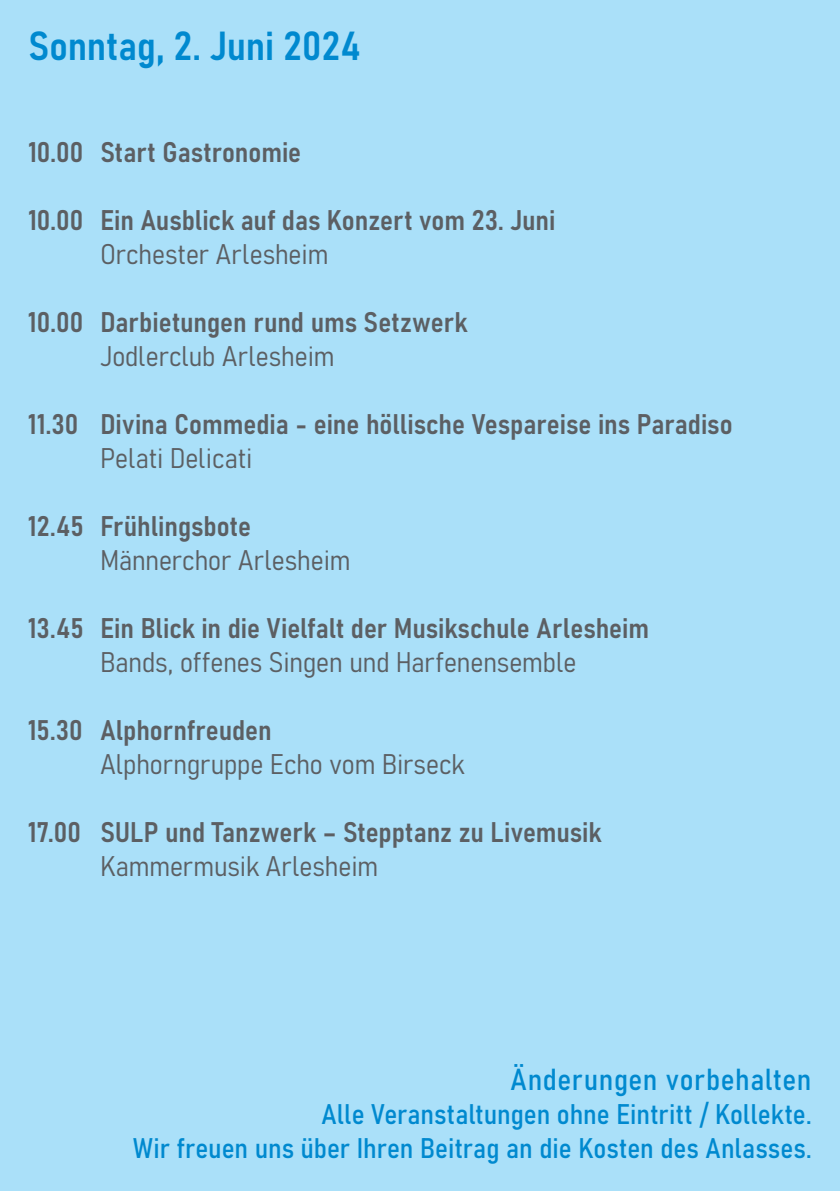
<style>
.page{position:relative;width:840px;height:1191px;background:#fff}
.page>*{position:absolute;margin:0;border:0;box-sizing:border-box;transform-origin:0 0}
.t1{font:40px "Bahnschrift";color:#0089cf}
.t2{font:30px "Bahnschrift";letter-spacing:.015em;color:#0089cf}
.t3{font:28px/34px "Bahnschrift";color:#5c5f63}
.t4{font:28px/34px "Bahnschrift";color:#0089cf;text-align:right}
</style>
<div class="page">
<div style="left:0;top:0;width:839px;height:1191px;background:#aae0f9"></div>
<h1 class="t1" style="left:28px;top:16px;width:333px">Sonntag, 2. Juni 2024</h1>
<p class="t3" style="left:28px;top:133px;width:274px">10.00 Start Gastronomie</p>
<p class="t3" style="left:100px;top:201px;width:456px;text-indent:-72px">10.00 Ein Ausblick auf das Konzert vom 23. Juni<br>Orchester Arlesheim</p>
<p class="t3" style="left:100px;top:303px;width:368px;text-indent:-72px">10.00 Darbietungen rund ums Setzwerk<br>Jodlerclub Arlesheim</p>
<p class="t3" style="left:100px;top:405px;width:633px;text-indent:-72px">11.30 Divina Commedia - eine höllische Vespareise ins Paradiso<br>Pelati Delicati</p>
<p class="t3" style="left:100px;top:507px;width:252px;text-indent:-72px">12.45 Frühlingsbote<br>Männerchor Arlesheim</p>
<p class="t3" style="left:28px;top:609px;width:622px;text-align:center">13.45 Ein Blick in die Vielfalt der Musikschule Arlesheim<br>Bands, offenes Singen und Harfenensemble</p>
<p class="t3" style="left:100px;top:711px;width:365px;text-indent:-72px">15.30 Alphornfreuden<br>Alphorngruppe Echo vom Birseck</p>
<p class="t3" style="left:100px;top:813px;width:502px;text-indent:-72px">17.00 SULP und Tanzwerk – Stepptanz zu Livemusik<br>Kammermusik Arlesheim</p>
<p class="t2" style="left:510px;top:1056px;width:302px">Änderungen vorbehalten</p>
<p class="t4" style="left:133px;top:1095px;width:679px">Alle Veranstaltungen ohne Eintritt / Kollekte.<br>Wir freuen uns über Ihren Beitrag an die Kosten des Anlasses.</p>
</div>
